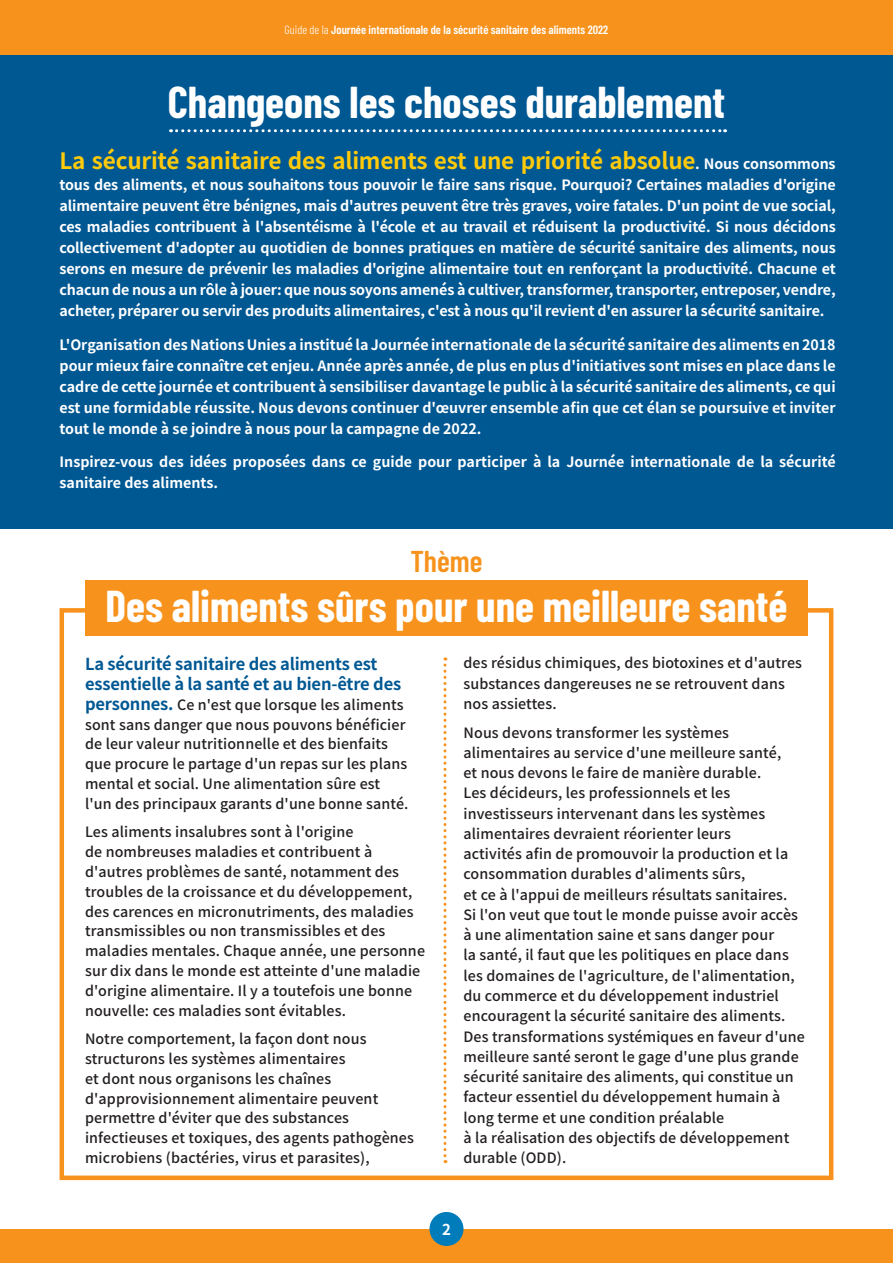
<style>
.page{position:relative;width:893px;height:1263px;background:#fff}
.page>*{position:absolute;margin:0;border:0;box-sizing:border-box;transform-origin:0 0}
.Heading01{font:700 43.5px "Barlow Condensed";color:#fff}
.Theme{font:600 30px "Barlow Condensed";color:#f7931d}
.Intro_text{font:700 22.5px "Noto Sans CJ Ksc";letter-spacing:-.01em;color:#feca0a}
.text_01{font:700 16.5px/19.8px "Noto Sans CJ Ksc";letter-spacing:-.01em;color:#005893}
.t1{font:700 15px "Noto Sans CJ Ksc";color:#fff}
.text_01-2{font:500 14.25px/20.2px "Noto Sans CJ Ksc";letter-spacing:.01em;color:#231f20}
.Intro_text-2{font:700 14.25px/21px "Noto Sans CJ Ksc";color:#fff;text-align:justify}
.t2{font:600 12px "Barlow Condensed";color:#fff}
.s1{font-weight:300}
.s2{font-size:14.25px;color:#fff}
.s3{font-weight:700;font-size:16.5px;color:#005893}
</style>
<div class="page">
<div style="left:0;top:1229px;width:893px;height:34px;background:#f7931d"></div>
<div style="left:429px;top:1212px;width:34px;height:34px;background:#007cbb;border-radius:50%"></div>
<div style="left:0;top:0;width:893px;height:55px;background:#f7931d"></div>
<div style="left:60px;top:608px;width:773px;height:572px;border:4px solid #f7931d"></div>
<div style="left:85px;top:580px;width:723px;height:56px;background:#f7931d"></div>
<div style="left:0;top:55px;width:893px;height:474px;background:#005893"></div>
<svg style="left:171px;top:129px;width:555px;height:3px"></svg>
<svg style="left:443px;top:657px;width:3px;height:506px"></svg>
<p class="t2" style="left:285px;top:21px;width:325px"><span class="s1">Guide de la</span> Journée internationale de la sécurité sanitaire des aliments 2022</p>
<p class="Heading01" style="left:168px;top:75px;width:559px">Changeons les choses durablement</p>
<p class="Intro_text" style="left:60px;top:148px;width:778px">La sécurité sanitaire des aliments est une priorité absolue<span class="s2">. Nous consommons</span></p>
<p class="Intro_text-2" style="left:60px;top:174px;width:778px">tous des aliments, et nous souhaitons tous pouvoir le faire sans risque. Pourquoi? Certaines maladies d'origine alimentaire peuvent être bénignes, mais d'autres peuvent être très graves, voire fatales. D'un point de vue social, ces maladies contribuent à l'absentéisme à l'école et au travail et réduisent la productivité. Si nous décidons collectivement d'adopter au quotidien de bonnes pratiques en matière de sécurité sanitaire des aliments, nous serons en mesure de prévenir les maladies d'origine alimentaire tout en renforçant la productivité. Chacune et chacun de nous a un rôle à jouer: que nous soyons amenés à cultiver, transformer, transporter, entreposer, vendre, acheter, préparer ou servir des produits alimentaires, c'est à nous qu'il revient d'en assurer la sécurité sanitaire.</p>
<p class="Intro_text-2" style="left:60px;top:334px;width:778px">L'Organisation des Nations Unies a institué la Journée internationale de la sécurité sanitaire des aliments en 2018 pour mieux faire connaître cet enjeu. Année après année, de plus en plus d'initiatives sont mises en place dans le cadre de cette journée et contribuent à sensibiliser davantage le public à la sécurité sanitaire des aliments, ce qui est une formidable réussite. Nous devons continuer d'œuvrer ensemble afin que cet élan se poursuive et inviter tout le monde à se joindre à nous pour la campagne de 2022.</p>
<p class="Intro_text-2" style="left:60px;top:452px;width:778px">Inspirez-vous des idées proposées dans ce guide pour participer à la Journée internationale de la sécurité sanitaire des aliments.</p>
<p class="Theme" style="left:410px;top:540px;width:74px">Thème</p>
<p class="Heading01" style="left:105px;top:580px;width:683px">Des aliments sûrs pour une meilleure santé</p>
<p class="text_01" style="left:85px;top:655px;width:318px">La sécurité sanitaire des aliments est essentielle à la santé et au bien-être des</p>
<p class="text_01-2" style="left:85px;top:695px;width:325px;line-height:19.8px"><span class="s3">personnes.</span> Ce n'est que lorsque les aliments sont sans danger que nous pouvons bénéficier de leur valeur nutritionnelle et des bienfaits que procure le partage d'un repas sur les plans mental et social. Une alimentation sûre est l'un des principaux garants d'une bonne santé.</p>
<p class="text_01-2" style="left:85px;top:822px;width:341px;line-height:19.8px">Les aliments insalubres sont à l'origine<br>de nombreuses maladies et contribuent à d'autres problèmes de santé, notamment des troubles de la croissance et du développement, des carences en micronutriments, des maladies transmissibles ou non transmissibles et des maladies mentales. Chaque année, une personne sur dix dans le monde est atteinte d'une maladie d'origine alimentaire. Il y a toutefois une bonne nouvelle: ces maladies sont évitables.</p>
<p class="text_01-2" style="left:85px;top:1029px;width:330px;line-height:19.8px">Notre comportement, la façon dont nous structurons les systèmes alimentaires<br>et dont nous organisons les chaînes d'approvisionnement alimentaire peuvent permettre d'éviter que des substances infectieuses et toxiques, des agents pathogènes microbiens (bactéries, virus et parasites),</p>
<p class="text_01-2" style="left:463px;top:653px;width:340px">des résidus chimiques, des biotoxines et d'autres substances dangereuses ne se retrouvent dans nos assiettes.</p>
<p class="text_01-2" style="left:463px;top:723px;width:343px">Nous devons transformer les systèmes alimentaires au service d'une meilleure santé,<br>et nous devons le faire de manière durable.<br>Les décideurs, les professionnels et les investisseurs intervenant dans les systèmes alimentaires devraient réorienter leurs<br>activités afin de promouvoir la production et la consommation durables d'aliments sûrs,<br>et ce à l'appui de meilleurs résultats sanitaires.<br>Si l'on veut que tout le monde puisse avoir accès à une alimentation saine et sans danger pour<br>la santé, il faut que les politiques en place dans les domaines de l'agriculture, de l'alimentation, du commerce et du développement industriel encouragent la sécurité sanitaire des aliments.<br>Des transformations systémiques en faveur d'une meilleure santé seront le gage d'une plus grande sécurité sanitaire des aliments, qui constitue un facteur essentiel du développement humain à long terme et une condition préalable<br>à la réalisation des objectifs de développement durable (ODD).</p>
<p class="t1" style="left:442px;top:1220px;width:10px">2</p>
</div>
